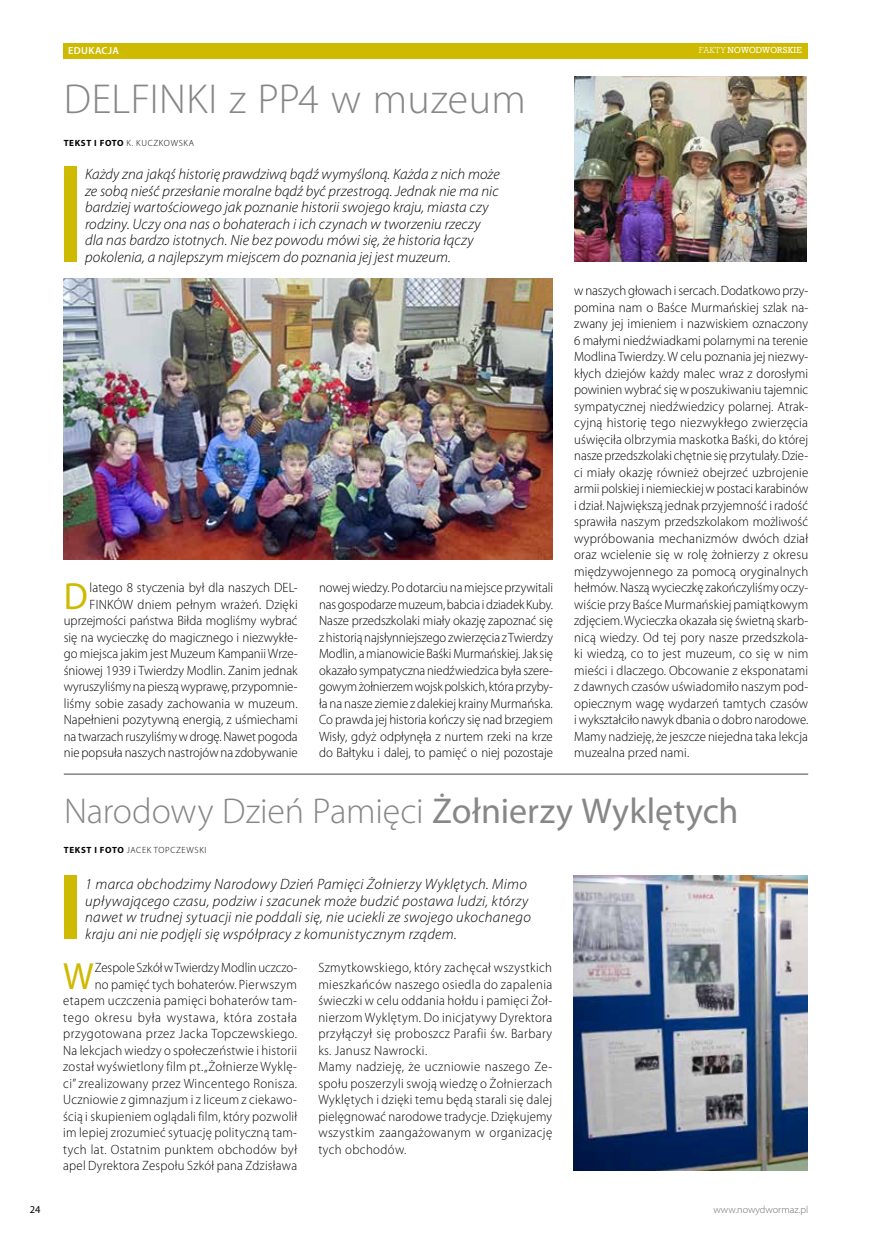
<style>
.page{position:relative;width:872px;height:1234px;background:#fff}
.page>*{position:absolute;margin:0;border:0;box-sizing:border-box;transform-origin:0 0}
.t1{font:300 42px "Myriad Pro";letter-spacing:.01em;color:#868786}
.t2{font:37.95px "Myriad Pro";color:#ceba00;scale:.95 1}
.t3{font:300 36px "Myriad Pro";letter-spacing:-.01em;color:#868786}
.t4{font:italic 300 15px/16.5px "Myriad Pro";letter-spacing:.005em;color:#000}
.t5{font:300 13.5px/16.5px "Myriad Pro";letter-spacing:.02em;color:#000;text-align:justify;scale:.95 1}
.t6{font:300 13.5px/16.5px "Myriad Pro";letter-spacing:.02em;color:#000;text-align:right;scale:.94 1}
.t7{font:300 13.5px/16.5px "Myriad Pro";color:#000;text-align:right;scale:.96 1}
.t8{font:10.5px "Myriad Pro";color:#000}
.t9{font:300 10.2px "Myriad Pro";color:#6e6e6e}
.t10{font:600 10.2px "Myriad Pro";letter-spacing:.035em;color:#fff}
.t11{font:300 9px "Myriad Pro";letter-spacing:.07em;color:#000}
.t12{font:8.85px "Geo Slab 712 Md EU";letter-spacing:.015em;color:#fff}
.s1{font-weight:700}
.s2{font-family:"Geo Slab 712 Lt EU"}
.s3{font-weight:400}
</style>
<div class="page">
<div style="left:64px;top:43px;width:744px;height:15px;background:#ceba00"></div>
<div style="left:64px;top:166px;width:13px;height:96px;background:#ceba00"></div>
<div style="left:64px;top:875px;width:13px;height:63px;background:#ceba00"></div>
<img style="left:574px;top:77px;width:232px;height:185px">
<img style="left:573px;top:875px;width:234px;height:294px">
<img style="left:64px;top:278px;width:489px;height:281px">
<hr style="left:64px;top:773px;width:744px;height:1px;background:#484847">
<p class="t8" style="left:30px;top:1202px;width:12px">24</p>
<p class="t10" style="left:68px;top:44px;width:52px">EDUKACJA</p>
<h1 class="t1" style="left:64px;top:76px;width:463px">DELFINKI z PP4 w muzeum</h1>
<p class="t11" style="left:64px;top:138px;width:132px"><span class="s1">TEKST I FOTO</span> K. KUCZKOWSKA</p>
<p class="t4" style="left:85px;top:166px;width:416px">Każdy zna jakąś historię prawdziwą bądź wymyśloną. Każda z nich może ze sobą nieść przesłanie moralne bądź być przestrogą. Jednak nie ma nic bardziej wartościowego jak poznanie historii swojego kraju, miasta czy rodziny. Uczy ona nas o bohaterach i ich czynach w tworzeniu rzeczy dla nas bardzo istotnych. Nie bez powodu mówi się, że historia łączy pokolenia, a najlepszym miejscem do poznania jej jest muzeum.</p>
<p class="t7" style="left:64px;top:579px;width:245px">latego 8 styczenia był dla naszych DEL-FINKÓW dniem pełnym wrażeń. Dzięki uprzejmości państwa Biłda mogliśmy wybrać się na wycieczkę do magicznego i niezwykłe&shy;go miejsca jakim jest Muzeum Kampanii Wrze&shy;śniowej 1939 i Twierdzy Modlin. Zanim jednak wyruszyliśmy na pieszą wyprawę, przypomnie&shy;liśmy sobie zasady zachowania w muzeum.<br>Napełnieni pozytywną energią, z uśmiechami na twarzach ruszyliśmy w drogę. Nawet pogoda nie popsuła naszych nastrojów na zdobywanie</p>
<p class="t5" style="left:319px;top:579px;width:248px">nowej wiedzy. Po dotarciu na miejsce przywitali nas gospodarze muzeum, babcia i dziadek Kuby.<br>Nasze przedszkolaki miały okazję zapoznać się z historią najsłynniejszego zwierzęcia z Twierdzy Modlin, a mianowicie Baśki Murmańskiej. Jak się okazało sympatyczna niedźwiedzica była szere&shy;gowym żołnierzem wojsk polskich, która przyby&shy;ła na nasze ziemie z dalekiej krainy Murmańska.<br>Co prawda jej historia kończy się nad brzegiem Wisły, gdyż odpłynęła z nurtem rzeki na krze do Bałtyku i dalej, to pamięć o niej pozostaje</p>
<h2 class="t2" style="left:64px;top:572px;width:27px">D</h2>
<p class="t12" style="left:699px;top:45px;width:105px"><span class="s2">FAKTY</span> NOWODWORSKIE</p>
<p class="t5" style="left:574px;top:282px;width:248px">w naszych głowach i sercach. Dodatkowo przy&shy;pomina nam o Baśce Murmańskiej szlak na&shy;zwany jej imieniem i nazwiskiem oznaczony 6 małymi niedźwiadkami polarnymi na terenie Modlina Twierdzy. W celu poznania jej niezwy&shy;kłych dziejów każdy malec wraz z dorosłymi powinien wybrać się w poszukiwaniu tajemnic sympatycznej niedźwiedzicy polarnej. Atrak&shy;cyjną historię tego niezwykłego zwierzęcia uświęciła olbrzymia maskotka Baśki, do której nasze przedszkolaki chętnie się przytulały. Dzie&shy;ci miały okazję również obejrzeć uzbrojenie armii polskiej i niemieckiej w postaci karabinów i dział. Największą jednak przyjemność i radość sprawiła naszym przedszkolakom możliwość wypróbowania mechanizmów dwóch dział oraz wcielenie się w rolę żołnierzy z okresu międzywojennego za pomocą oryginalnych hełmów. Naszą wycieczkę zakończyliśmy oczy&shy;wiście przy Baśce Murmańskiej pamiątkowym zdjęciem. Wycieczka okazała się świetną skarb&shy;nicą wiedzy. Od tej pory nasze przedszkola&shy;ki wiedzą, co to jest muzeum, co się w nim mieści i dlaczego. Obcowanie z eksponatami z dawnych czasów uświadomiło naszym pod&shy;opiecznym wagę wydarzeń tamtych czasów i wykształciło nawyk dbania o dobro narodowe.<br>Mamy nadzieję, że jeszcze niejedna taka lekcja muzealna przed nami.</p>
<h3 class="t3" style="left:64px;top:791px;width:676px">Narodowy Dzień Pamięci <span class="s3">Żołnierzy Wyklętych</span></h3>
<p class="t11" style="left:64px;top:845px;width:144px"><span class="s1">TEKST I FOTO</span> JACEK TOPCZEWSKI</p>
<p class="t4" style="left:85px;top:875px;width:447px">1 marca obchodzimy Narodowy Dzień Pamięci Żołnierzy Wyklętych. Mimo upływającego czasu, podziw i szacunek może budzić postawa ludzi, którzy nawet w trudnej sytuacji nie poddali się, nie uciekli ze swojego ukochanego kraju ani nie podjęli się współpracy z komunistycznym rządem.</p>
<p class="t6" style="left:63px;top:959px;width:250px">Zespole Szkół w Twierdzy Modlin uczczo-<br>no pamięć tych bohaterów. Pierwszym etapem uczczenia pamięci bohaterów tam&shy;tego okresu była wystawa, która została przygotowana przez Jacka Topczewskiego.<br>Na lekcjach wiedzy o społeczeństwie i historii został wyświetlony film pt. „Żołnierze Wyklę&shy;ci” zrealizowany przez Wincentego Ronisza.<br>Uczniowie z gimnazjum i z liceum z ciekawo&shy;ścią i skupieniem oglądali film, który pozwolił im lepiej zrozumieć sytuację polityczną tam&shy;tych lat. Ostatnim punktem obchodów był apel Dyrektora Zespołu Szkół pana Zdzisława</p>
<p class="t5" style="left:318px;top:959px;width:248px;text-align:left">Szmytkowskiego, który zachęcał wszystkich mieszkańców naszego osiedla do zapalenia świeczki w celu oddania hołdu i pamięci Żoł&shy;nierzom Wyklętym. Do inicjatywy Dyrektora przyłączył się proboszcz Parafii św. Barbary ks. Janusz Nawrocki.<br>Mamy nadzieję, że uczniowie naszego Ze&shy;społu poszerzyli swoją wiedzę o Żołnierzach Wyklętych i dzięki temu będą starali się dalej pielęgnować narodowe tradycje. Dziękujemy wszystkim zaangażowanym w organizację tych obchodów.</p>
<h2 class="t2" style="left:63px;top:952px;width:34px">W</h2>
<p class="t9" style="left:713px;top:1203px;width:96px">www.nowydwormaz.pl</p>
</div>
